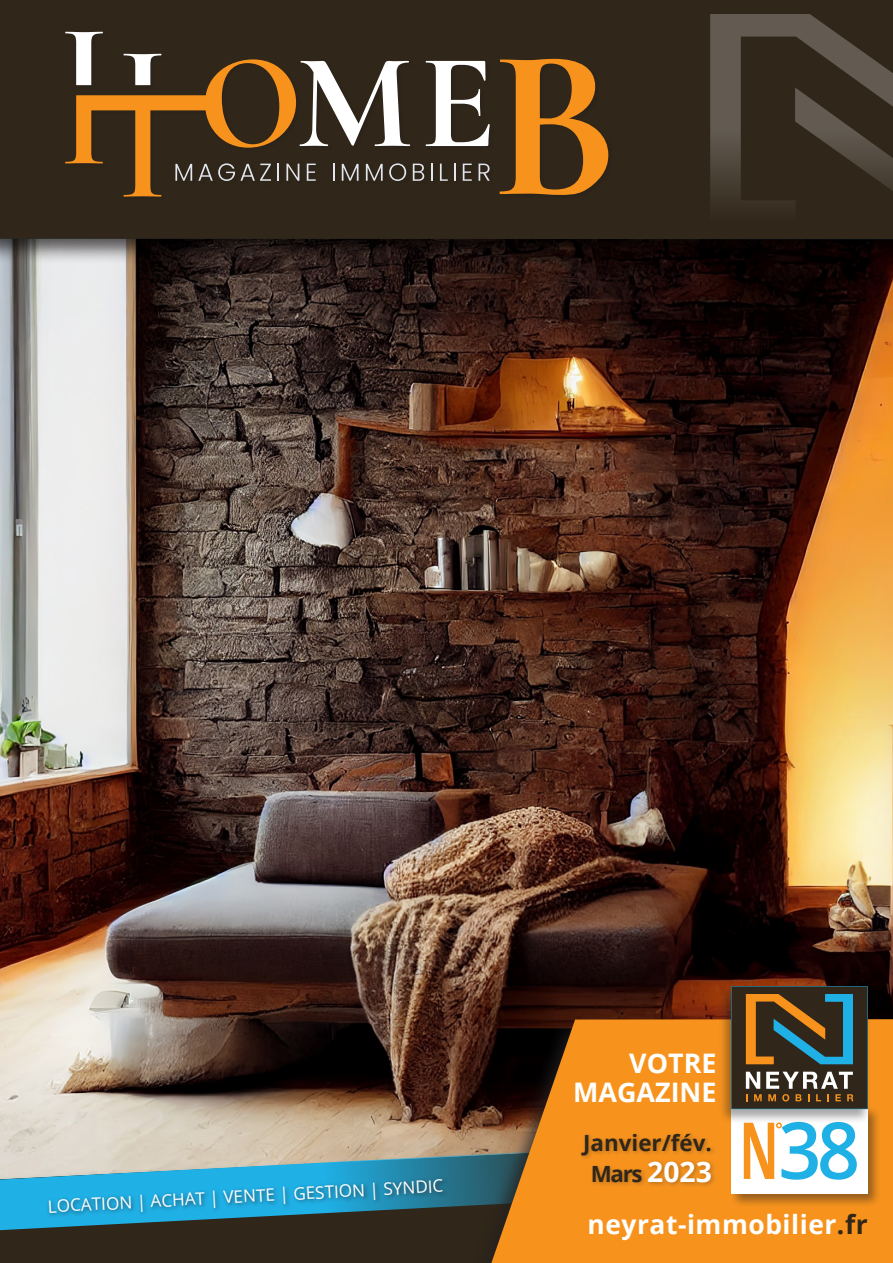
<style>
.page{position:relative;width:893px;height:1263px;background:#302619}
.page>*{position:absolute;margin:0;border:0;box-sizing:border-box;transform-origin:0 0}
.t1{font:600 78.75px "Open Sans";color:#1fb0e6;scale:.96 1}
.t2{font:700 26.85px/29.4px "Open Sans";color:#fff;text-align:right}
.t3{font:700 26.4px "Open Sans";letter-spacing:.02em;color:#fff}
.t4{font:700 22.35px/31px "Open Sans";color:#302619;text-align:center}
.t5{font:17.1px "Open Sans";color:#fff}
.s1{font-size:28.35px;color:#fff}
.s2{color:#302619}
</style>
<div class="page">
<svg style="left:710px;top:14px;width:183px;height:191px"></svg>
<div style="left:0;top:237px;width:893px;height:945px;background:#231f20;opacity:.75"></div>
<svg style="left:0;top:1139px;width:462px;height:92px"></svg>
<div style="left:46px;top:1177px;width:403px;height:41px;background:#231f20;opacity:.65"></div>
<div style="left:462px;top:1016px;width:431px;height:247px;background:#231f20;opacity:.75"></div>
<svg style="left:491px;top:1019px;width:402px;height:244px;background:#d47f1c"></svg>
<div style="left:729px;top:1105px;width:153px;height:103px;background:#231f20;opacity:.45"></div>
<div style="left:731px;top:1107px;width:137px;height:87px;background:#fff"></div>
<div style="left:718px;top:985px;width:153px;height:139px;background:#231f20;opacity:.4"></div>
<svg style="left:731px;top:986px;width:137px;height:123px"></svg>
<svg style="left:744px;top:1122px;width:38px;height:57px"></svg>
<div style="left:579px;top:1131px;width:137px;height:57px;background:#231f20;opacity:.3"></div>
<svg style="left:124px;top:110px;width:37px;height:87px"></svg>
<svg style="left:124px;top:54px;width:37px;height:31px"></svg>
<svg style="left:65px;top:110px;width:38px;height:53px"></svg>
<svg style="left:65px;top:32px;width:38px;height:53px"></svg>
<svg style="left:205px;top:59px;width:205px;height:89px"></svg>
<svg style="left:426px;top:61px;width:64px;height:85px"></svg>
<svg style="left:500px;top:59px;width:108px;height:136px"></svg>
<div style="left:76px;top:95px;width:135px;height:15px;background:#f7931d"></div>
<svg style="left:175px;top:164px;width:17px;height:17px"></svg>
<svg style="left:198px;top:163px;width:73px;height:18px"></svg>
<svg style="left:277px;top:164px;width:2px;height:17px"></svg>
<svg style="left:286px;top:164px;width:13px;height:17px"></svg>
<svg style="left:307px;top:164px;width:9px;height:17px"></svg>
<svg style="left:333px;top:164px;width:1px;height:17px"></svg>
<svg style="left:342px;top:164px;width:17px;height:17px"></svg>
<svg style="left:366px;top:164px;width:17px;height:17px"></svg>
<svg style="left:389px;top:163px;width:17px;height:18px"></svg>
<svg style="left:413px;top:164px;width:11px;height:17px"></svg>
<svg style="left:431px;top:164px;width:2px;height:17px"></svg>
<svg style="left:440px;top:164px;width:8px;height:17px"></svg>
<svg style="left:454px;top:164px;width:1px;height:17px"></svg>
<svg style="left:463px;top:164px;width:9px;height:17px"></svg>
<svg style="left:479px;top:164px;width:11px;height:17px"></svg>
<p class="t5" style="left:47px;top:1195px;width:397px;rotate:-3deg">LOCATION | ACHAT | VENTE | GESTION | SYNDIC</p>
<p class="t2" style="left:573px;top:1048px;width:145px">VOTRE<br>MAGAZINE</p>
<p class="t4" style="left:583px;top:1127px;width:130px">Janvier/fév.<br>Mars <span class="s1">2023</span></p>
<p class="t1" style="left:778px;top:1096px;width:87px">38</p>
<p class="t3" style="left:587px;top:1205px;width:282px">neyrat-immobilier<span class="s2">.fr</span></p>
</div>
